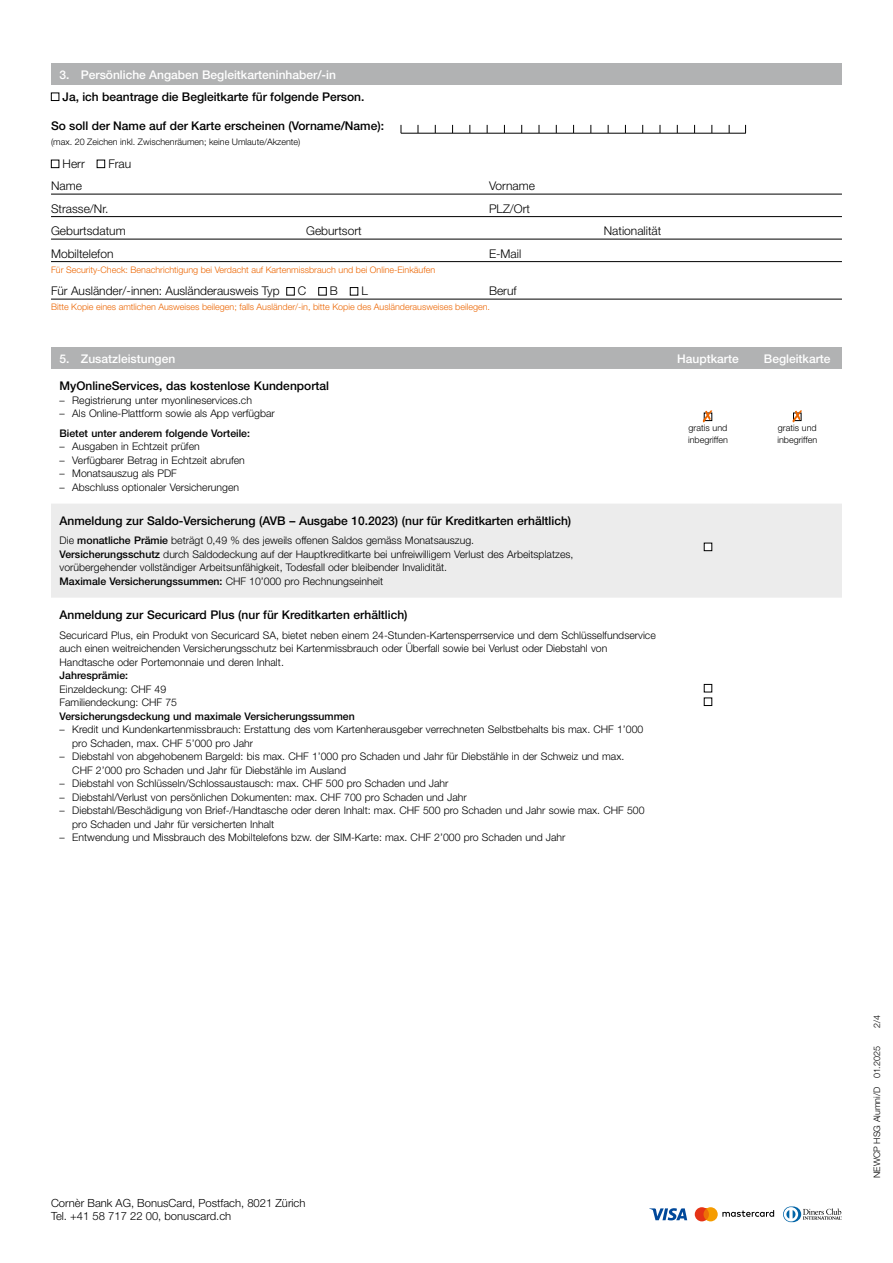
<style>
.page{position:relative;width:893px;height:1263px;background:#fff}
.page>*{position:absolute;margin:0;border:0;box-sizing:border-box;transform-origin:0 0}
.t1{font:500 12px "Helvetica Neue LT Pro";color:#000}
.t2{font:300 12px "Helvetica Neue LT Std";color:#000}
.t3{font:500 12px "Helvetica Neue LT Pro";color:#fff}
.t4{font:300 11.25px/13.5px "Helvetica Neue LT Std";color:#000}
.t5{font:300 10.5px/13.5px "Helvetica Neue LT Std";color:#000}
.t6{font:300 10.5px/13.5px "Helvetica Neue LT Pro";color:#000}
.t7{font:500 10.5px "Helvetica Neue LT Pro";color:#000}
.t8{font:300 9px "Helvetica Neue LT Std";color:#ec6500}
.t9{font:300 9px/12px "Helvetica Neue LT Std";color:#000}
.s1{font-weight:500}
</style>
<div class="page">
<svg style="left:695px;top:1207px;width:79px;height:14px"></svg>
<svg style="left:783px;top:1206px;width:59px;height:16px"></svg>
<svg style="left:649px;top:1208px;width:38px;height:12px"></svg>
<div style="left:51px;top:93px;width:8px;height:8px;border:1px solid #000"></div>
<hr style="left:51px;top:194px;width:791px;height:1px;background:#000">
<hr style="left:51px;top:216px;width:791px;height:1px;background:#000">
<hr style="left:51px;top:239px;width:791px;height:1px;background:#000">
<hr style="left:51px;top:261px;width:791px;height:1px;background:#000">
<hr style="left:51px;top:299px;width:791px;height:1px;background:#000">
<hr style="left:401px;top:133px;width:345px;height:1px;background:#000">
<div style="left:51px;top:160px;width:8px;height:8px;border:1px solid #000"></div>
<div style="left:97px;top:160px;width:8px;height:8px;border:1px solid #000"></div>
<div style="left:286px;top:287px;width:9px;height:8px;border:1px solid #000"></div>
<div style="left:318px;top:287px;width:9px;height:8px;border:1px solid #000"></div>
<div style="left:350px;top:287px;width:8px;height:8px;border:1px solid #000"></div>
<div style="left:51px;top:64px;width:791px;height:21px;background:#b1b2b3"></div>
<div style="left:51px;top:348px;width:791px;height:21px;background:#b1b2b3"></div>
<div style="left:51px;top:504px;width:791px;height:94px;background:#ececec"></div>
<div style="left:704px;top:543px;width:8px;height:8px;background:#fff"></div>
<div style="left:704px;top:543px;width:8px;height:8px;border:1px solid #000"></div>
<div style="left:704px;top:684px;width:8px;height:8px;border:1px solid #000"></div>
<div style="left:704px;top:698px;width:8px;height:8px;border:1px solid #000"></div>
<svg style="left:792px;top:410px;width:10px;height:12px"></svg>
<svg style="left:703px;top:410px;width:9px;height:12px"></svg>
<p class="t3" style="left:60px;top:67px;width:278px">3. Persönliche Angaben Begleitkarteninhaber/-in</p>
<p class="t1" style="left:63px;top:89px;width:303px">Ja, ich beantrage die Begleitkarte für folgende Person.</p>
<p class="t1" style="left:51px;top:119px;width:335px">So soll der Name auf der Karte erscheinen (Vorname/Name):</p>
<p class="t9" style="left:51px;top:136px;width:251px">(max. 20 Zeichen inkl. Zwischenräumen; keine Umlaute/Akzente)</p>
<p class="t2" style="left:63px;top:156px;width:24px">Herr</p>
<p class="t2" style="left:108px;top:156px;width:24px">Frau</p>
<p class="t2" style="left:51px;top:179px;width:32px">Name</p>
<p class="t2" style="left:489px;top:179px;width:48px">Vorname</p>
<p class="t2" style="left:51px;top:201px;width:59px">Strasse/Nr.</p>
<p class="t2" style="left:489px;top:201px;width:43px">PLZ/Ort</p>
<p class="t2" style="left:51px;top:224px;width:76px">Geburtsdatum</p>
<p class="t2" style="left:306px;top:224px;width:57px">Geburtsort</p>
<p class="t2" style="left:604px;top:224px;width:59px">Nationalität</p>
<p class="t2" style="left:51px;top:246px;width:64px">Mobiltelefon</p>
<p class="t2" style="left:489px;top:246px;width:34px">E-Mail</p>
<p class="t8" style="left:51px;top:264px;width:386px">Für Security-Check: Benachrichtigung bei Verdacht auf Kartenmissbrauch und bei Online-Einkäufen</p>
<p class="t2" style="left:51px;top:284px;width:230px">Für Ausländer/-innen: Ausländerausweis Typ</p>
<p class="t2" style="left:298px;top:284px;width:10px">C</p>
<p class="t2" style="left:330px;top:284px;width:10px">B</p>
<p class="t2" style="left:361px;top:284px;width:8px">L</p>
<p class="t2" style="left:489px;top:284px;width:29px">Beruf</p>
<p class="t8" style="left:51px;top:302px;width:441px">Bitte Kopie eines amtlichen Ausweises beilegen; falls Ausländer/-in, bitte Kopie des Ausländerausweises beilegen.</p>
<p class="t3" style="left:60px;top:351px;width:117px">5. Zusatzleistungen</p>
<p class="t3" style="left:677px;top:351px;width:63px">Hauptkarte</p>
<p class="t3" style="left:764px;top:351px;width:68px">Begleitkarte</p>
<p class="t1" style="left:60px;top:379px;width:271px">MyOnlineServices, das kostenlose Kundenportal</p>
<p class="t5" style="left:60px;top:393px;width:194px">– Registrierung unter myonlineservices.ch</p>
<p class="t5" style="left:60px;top:407px;width:217px">– Als Online-Plattform sowie als App verfügbar</p>
<p class="t7" style="left:60px;top:427px;width:192px">Bietet unter anderem folgende Vorteile:</p>
<p class="t5" style="left:60px;top:440px;width:142px">– Ausgaben in Echtzeit prüfen</p>
<p class="t5" style="left:60px;top:453px;width:187px">– Verfügbarer Betrag in Echtzeit abrufen</p>
<p class="t5" style="left:60px;top:467px;width:119px">– Monatsauszug als PDF</p>
<p class="t5" style="left:60px;top:480px;width:181px">– Abschluss optionaler Versicherungen</p>
<p class="t9" style="left:688px;top:422px;width:41px">gratis und inbegriffen</p>
<p class="t9" style="left:777px;top:422px;width:41px">gratis und inbegriffen</p>
<p class="t1" style="left:60px;top:513px;width:513px">Anmeldung zur Saldo-Versicherung (AVB – Ausgabe 10.2023) (nur für Kreditkarten erhältlich)</p>
<p class="t6" style="left:60px;top:534px;width:515px">Die <span class="s1">monatliche Prämie</span> beträgt 0,49 % des jeweils offenen Saldos gemäss Monatsauszug.<br><span class="s1">Versicherungsschutz</span> durch Saldodeckung auf der Hauptkreditkarte bei unfreiwilligem Verlust des Arbeitsplatzes, vorübergehender vollständiger Arbeitsunfähigkeit, Todesfall oder bleibender Invalidität.<br><span class="s1">Maximale Versicherungssummen:</span> CHF 10’000 pro Rechnungseinheit</p>
<p class="t1" style="left:60px;top:607px;width:350px">Anmeldung zur Securicard Plus (nur für Kreditkarten erhältlich)</p>
<p class="t5" style="left:60px;top:628px;width:598px">Securicard Plus, ein Produkt von Securicard SA, bietet neben einem 24-Stunden-Kartensperrservice und dem Schlüsselfundservice auch einen weitreichenden Versicherungsschutz bei Kartenmissbrauch oder Überfall sowie bei Verlust oder Diebstahl von<br>Handtasche oder Portemonnaie und deren Inhalt.</p>
<p class="t7" style="left:60px;top:669px;width:70px">Jahresprämie:</p>
<p class="t5" style="left:60px;top:682px;width:119px">Einzeldeckung: CHF 49<br>Familiendeckung: CHF 75</p>
<p class="t7" style="left:60px;top:709px;width:297px">Versicherungsdeckung und maximale Versicherungssummen</p>
<p class="t5" style="left:72px;top:722px;width:573px;text-indent:-13px">– Kredit und Kundenkartenmissbrauch: Erstattung des vom Kartenherausgeber verrechneten Selbstbehalts bis max. CHF 1’000 pro Schaden, max. CHF 5’000 pro Jahr</p>
<p class="t5" style="left:72px;top:749px;width:554px;text-indent:-13px">– Diebstahl von abgehobenem Bargeld: bis max. CHF 1’000 pro Schaden und Jahr für Diebstähle in der Schweiz und max.<br>CHF 2’000 pro Schaden und Jahr für Diebstähle im Ausland</p>
<p class="t5" style="left:60px;top:776px;width:391px">– Diebstahl von Schlüsseln/Schlossaustausch: max. CHF 500 pro Schaden und Jahr</p>
<p class="t5" style="left:60px;top:790px;width:409px">– Diebstahl/Verlust von persönlichen Dokumenten: max. CHF 700 pro Schaden und Jahr</p>
<p class="t5" style="left:72px;top:803px;width:574px;text-indent:-13px">– Diebstahl/Beschädigung von Brief-/Handtasche oder deren Inhalt: max. CHF 500 pro Schaden und Jahr sowie max. CHF 500 pro Schaden und Jahr für versicherten Inhalt</p>
<p class="t5" style="left:60px;top:830px;width:508px">– Entwendung und Missbrauch des Mobiltelefons bzw. der SIM-Karte: max. CHF 2’000 pro Schaden und Jahr</p>
<p class="t4" style="left:51px;top:1196px;width:256px">Cornèr Bank AG, BonusCard, Postfach, 8021 Zürich<br>Tel. +41 58 717 22 00, bonuscard.ch</p>
<p class="t9" style="left:871px;top:1028px;width:15px;rotate:-90deg">2/4</p>
<p class="t9" style="left:871px;top:1178px;width:134px;rotate:-90deg">NEWCP HSG Alumni/D 01.2025</p>
</div>
